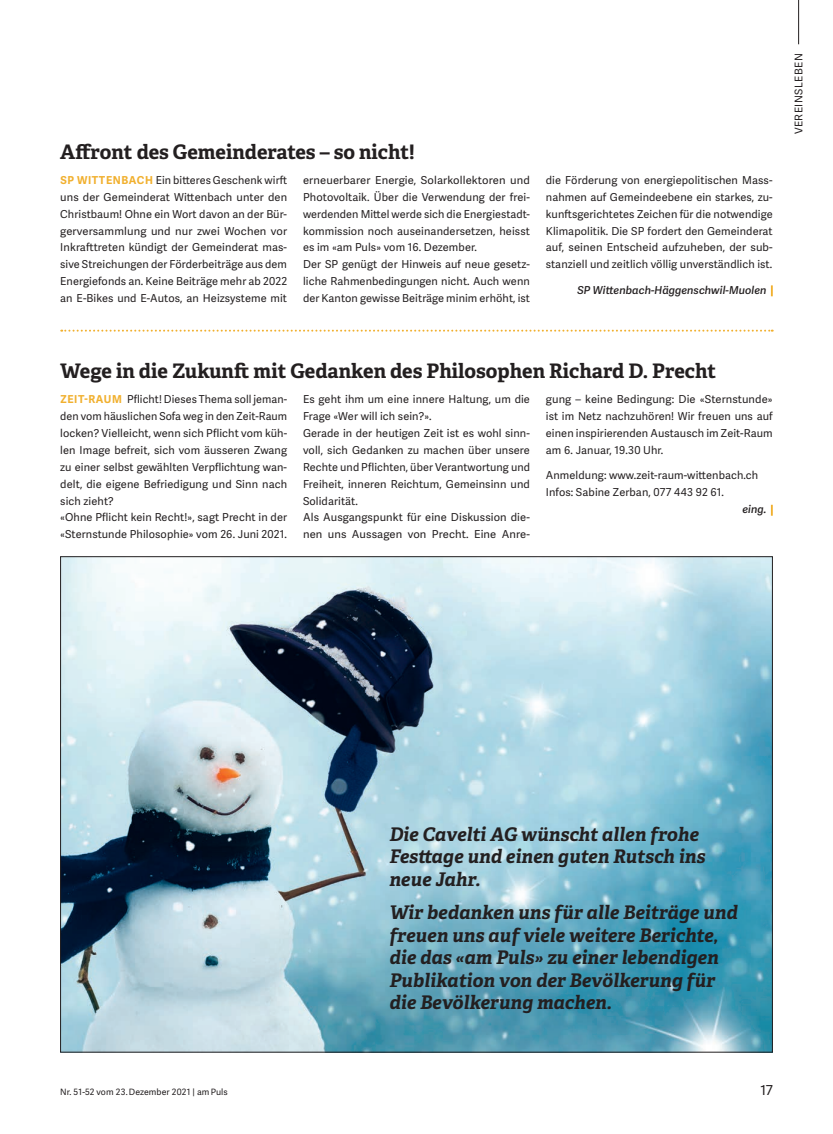
<style>
.page{position:relative;width:833px;height:1134px;background:#fff}
.page>*{position:absolute;margin:0;border:0;box-sizing:border-box;transform-origin:0 0}
.t1{font:700 20px "Adelle";color:#231f20}
.t2{font:italic 700 18.75px/22.5px "Adelle";color:#231f20}
.t3{font:13.75px "Adelle Sans";color:#231f20}
.t4{font:11px/16.9px "Adelle Sans";letter-spacing:.01em;color:#231f20}
.t5{font:italic 600 11px "Adelle Sans";letter-spacing:.005em;color:#231f20}
.t6{font:10.62px "Adelle Sans";letter-spacing:.05em;color:#231f20}
.t7{font:8.75px "Adelle Sans";letter-spacing:.01em;color:#231f20}
.s1{font-weight:700;color:#f1b02f}
</style>
<div class="page">
<hr style="left:798px;top:0;width:1px;height:44px;background:#231f20">
<svg style="left:61px;top:330px;width:711px;height:2px"></svg>
<img style="left:62px;top:558px;width:708px;height:492px">
<h1 class="t1" style="left:60px;top:139px;width:356px">Affront des Gemeinderates – so nicht!</h1>
<p class="t4" style="left:60px;top:172px;width:228px;text-align:justify"><span class="s1">SP WITTENBACH</span> Ein bitteres Geschenk wirft uns der Gemeinderat Wittenbach unter den Christbaum! Ohne ein Wort davon an der Bür&shy;gerversammlung und nur zwei Wochen vor Inkrafttreten kündigt der Gemeinderat mas&shy;sive Streichungen der Förderbeiträge aus dem Energiefonds an. Keine Beiträge mehr ab 2022 an E-Bikes und E-Autos, an Heizsysteme mit</p>
<p class="t4" style="left:303px;top:172px;width:228px">erneuerbarer Energie, Solarkollektoren und Photovoltaik. Über die Verwendung der frei&shy;werdenden Mittel werde sich die Energiestadt&shy;kommission noch auseinandersetzen, heisst es im «am Puls» vom 16. Dezember.<br>Der SP genügt der Hinweis auf neue gesetz&shy;liche Rahmenbedingungen nicht. Auch wenn der Kanton gewisse Beiträge minim erhöht, ist</p>
<p class="t4" style="left:546px;top:172px;width:228px;text-align:justify">die Förderung von energiepolitischen Mass&shy;nahmen auf Gemeindeebene ein starkes, zu&shy;kunftsgerichtetes Zeichen für die notwendige Klimapolitik. Die SP fordert den Gemeinderat auf, seinen Entscheid aufzuheben, der sub&shy;stanziell und zeitlich völlig unverständlich ist.</p>
<p class="t5" style="left:577px;top:283px;width:190px">SP Wittenbach-Häggenschwil-Muolen</p>
<p class="t6" style="left:792px;top:134px;width:83px;rotate:-90deg">VEREINSLEBEN</p>
<h1 class="t1" style="left:60px;top:358px;width:657px">Wege in die Zukunft mit Gedanken des Philosophen Richard D. Precht</h1>
<p class="t4" style="left:60px;top:391px;width:228px"><span class="s1">ZEIT-RAUM</span> Pflicht! Dieses Thema soll jeman&shy;den vom häuslichen Sofa weg in den Zeit-Raum locken? Vielleicht, wenn sich Pflicht vom küh&shy;len Image befreit, sich vom äusseren Zwang zu einer selbst gewählten Verpflichtung wan&shy;delt, die eigene Befriedigung und Sinn nach sich zieht?<br>«Ohne Pflicht kein Recht!», sagt Precht in der «Sternstunde Philosophie» vom 26. Juni 2021.</p>
<p class="t4" style="left:303px;top:391px;width:228px">Es geht ihm um eine innere Haltung, um die Frage «Wer will ich sein?».<br>Gerade in der heutigen Zeit ist es wohl sinn&shy;voll, sich Gedanken zu machen über unsere Rechte und Pflichten, über Verantwortung und Freiheit, inneren Reichtum, Gemeinsinn und Solidarität.<br>Als Ausgangspunkt für eine Diskussion die&shy;nen uns Aussagen von Precht. Eine Anre-</p>
<p class="t4" style="left:546px;top:391px;width:228px;text-align:justify">gung – keine Bedingung: Die «Sternstunde» ist im Netz nachzuhören! Wir freuen uns auf einen inspirierenden Austausch im Zeit-Raum am 6. Januar, 19.30 Uhr.</p>
<p class="t4" style="left:546px;top:467px;width:214px">Anmeldung: www.zeit-raum-wittenbach.ch<br>Infos: Sabine Zerban, 077 443 92 61.</p>
<p class="t5" style="left:742px;top:503px;width:26px">eing.</p>
<h2 class="t2" style="left:389px;top:823px;width:317px">Die Cavelti AG wünscht allen frohe<br>Festtage und einen guten Rutsch ins neue Jahr.</h2>
<h2 class="t2" style="left:389px;top:901px;width:350px">Wir bedanken uns für alle Beiträge und freuen uns auf viele weitere Berichte, die das «am Puls» zu einer lebendigen Publikation von der Bevölkerung für die Bevölkerung machen.</h2>
<p class="t7" style="left:60px;top:1087px;width:169px">Nr. 51-52 vom 23. Dezember 2021 | am Puls</p>
<p class="t3" style="left:760px;top:1082px;width:14px">17</p>
</div>
